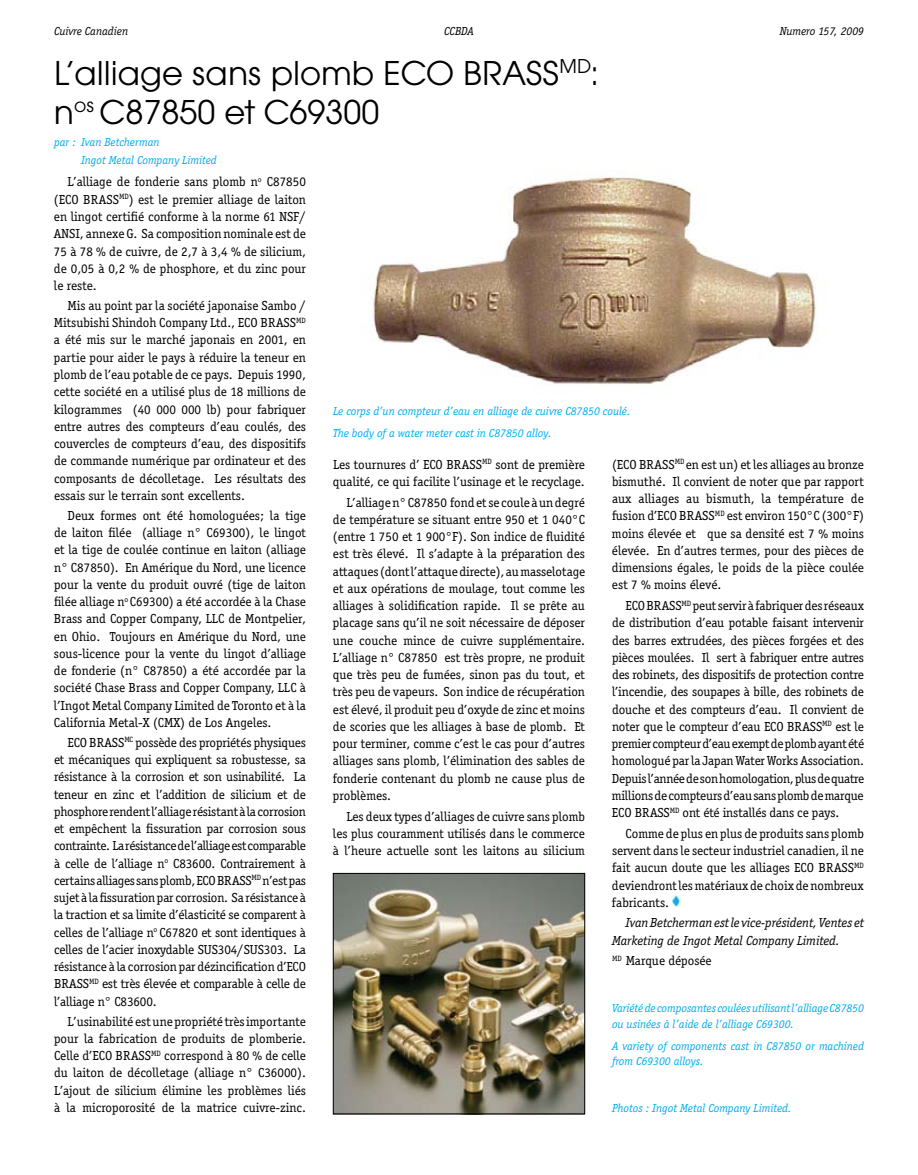
<style>
.page{position:relative;width:918px;height:1175px;background:#fff}
.page>*{position:absolute;margin:0;border:0;box-sizing:border-box;transform-origin:0 0}
.t1{font:36px/39px "Avant Garde Goth EFOP";color:#000}
.t2{font:13.5px/17.2px "Officina Serif EFOP";color:#000;text-align:justify}
.t3{font:italic 13.5px/17.2px "Officina Serif EFOP";color:#000}
.t4{font:italic 12px/15.8px "Officina Serif EFOP";color:#00aeef}
.t5{font:italic 12px "Officina Serif EFOP";color:#000}
</style>
<div class="page">
<img style="left:373px;top:177px;width:443px;height:207px">
<svg style="left:672px;top:895px;width:7px;height:11px"></svg>
<img style="left:335px;top:875px;width:248px;height:237px">
<div style="left:333px;top:873px;width:252px;height:241px;border:1px solid #000"></div>
<p class="t5" style="left:54px;top:25px;width:76px">Cuivre Canadien</p>
<p class="t5" style="left:444px;top:25px;width:31px">CCBDA</p>
<p class="t5" style="left:780px;top:25px;width:86px">Numero 157, 2009</p>
<h1 class="t1" style="left:54px;top:54px;width:546px">L’alliage sans plomb ECO BRASS<sup>MD</sup>: n<sup>os</sup> C87850 et C69300</h1>
<p class="t4" style="left:81px;top:133px;width:137px;line-height:17.7px;text-indent:-27px">par : Ivan Betcherman<br>Ingot Metal Company Limited</p>
<p class="t2" style="left:54px;top:173px;width:254px;text-indent:14px">L’alliage de fonderie sans plomb n<sup>o</sup> C87850 (ECO BRASS<sup>MD</sup>) est le premier alliage de laiton en lingot certifié conforme à la norme 61 NSF/ ANSI, annexe G. Sa composition nominale est de 75 à 78 % de cuivre, de 2,7 à 3,4 % de silicium, de 0,05 à 0,2 % de phosphore, et du zinc pour le reste.</p>
<p class="t2" style="left:54px;top:297px;width:254px;text-indent:14px">Mis au point par la société japonaise Sambo / Mitsubishi Shindoh Company Ltd., ECO BRASS<sup>MD </sup>a été mis sur le marché japonais en 2001, en partie pour aider le pays à réduire la teneur en plomb de l’eau potable de ce pays. Depuis 1990, cette société en a utilisé plus de 18 millions de kilogrammes (40 000 000 lb) pour fabriquer entre autres des compteurs d’eau coulés, des couvercles de compteurs d’eau, des dispositifs de commande numérique par ordinateur et des composants de décolletage. Les résultats des essais sur le terrain sont excellents.</p>
<p class="t2" style="left:54px;top:507px;width:254px;text-indent:14px">Deux formes ont été homologuées; la tige de laiton filée (alliage n° C69300), le lingot et la tige de coulée continue en laiton (alliage n° C87850). En Amérique du Nord, une licence pour la vente du produit ouvré (tige de laiton filée alliage n<sup>o</sup> C69300) a été accordée à la Chase Brass and Copper Company, LLC de Montpelier, en Ohio. Toujours en Amérique du Nord, une sous-licence pour la vente du lingot d’alliage de fonderie (n° C87850) a été accordée par la société Chase Brass and Copper Company, LLC à l’Ingot Metal Company Limited de Toronto et à la California Metal-X (CMX) de Los Angeles.</p>
<p class="t2" style="left:54px;top:734px;width:254px;text-indent:13px">ECO BRASS<sup>MC</sup> possède des propriétés physiques et mécaniques qui expliquent sa robustesse, sa résistance à la corrosion et son usinabilité. La teneur en zinc et l’addition de silicium et de phosphore rendent l’alliage résistant à la corrosion et empêchent la fissuration par corrosion sous contrainte. La résistance de l’alliage est comparable à celle de l’alliage n<sup>o</sup> C83600. Contrairement à certains alliages sans plomb, ECO BRASS<sup>MD</sup> n’est pas sujet à la fissuration par corrosion. Sa résistance à la traction et sa limite d’élasticité se comparent à celles de l’alliage n<sup>o</sup> C67820 et sont identiques à celles de l’acier inoxydable SUS304/SUS303. La résistance à la corrosion par dézincification d’ECO BRASS<sup>MD</sup> est très élevée et comparable à celle de l’alliage n° C83600.</p>
<p class="t2" style="left:54px;top:1012px;width:254px;text-indent:14px">L’usinabilité est une propriété très importante pour la fabrication de produits de plomberie.<br>Celle d’ECO BRASS<sup>MD</sup> correspond à 80 % de celle du laiton de décolletage (alliage n° C36000).<br>L’ajout de silicium élimine les problèmes liés à la microporosité de la matrice cuivre-zinc.</p>
<p class="t4" style="left:333px;top:400px;width:299px;line-height:21.8px">Le corps d’un compteur d’eau en alliage de cuivre C87850 coulé.<br>The body of a water meter cast in C87850 alloy.</p>
<p class="t2" style="left:333px;top:455px;width:253px">Les tournures d’ ECO BRASS<sup>MD</sup> sont de première qualité, ce qui facilite l’usinage et le recyclage.</p>
<p class="t2" style="left:333px;top:493px;width:254px;text-indent:14px">L’alliage n° C87850 fond et se coule à un degré de température se situant entre 950 et 1 040°C (entre 1 750 et 1 900°F). Son indice de fluidité est très élevé. Il s’adapte à la préparation des attaques (dont l’attaque directe), au masselotage et aux opérations de moulage, tout comme les alliages à solidification rapide. Il se prête au placage sans qu’il ne soit nécessaire de déposer une couche mince de cuivre supplémentaire.<br>L’alliage n° C87850 est très propre, ne produit que très peu de fumées, sinon pas du tout, et très peu de vapeurs. Son indice de récupération est élevé, il produit peu d’oxyde de zinc et moins de scories que les alliages à base de plomb. Et pour terminer, comme c’est le cas pour d’autres alliages sans plomb, l’élimination des sables de fonderie contenant du plomb ne cause plus de problèmes.</p>
<p class="t2" style="left:333px;top:807px;width:254px;text-indent:14px">Les deux types d’alliages de cuivre sans plomb les plus couramment utilisés dans le commerce à l’heure actuelle sont les laitons au silicium</p>
<p class="t2" style="left:612px;top:455px;width:254px">(ECO BRASS<sup>MD</sup> en est un) et les alliages au bronze bismuthé. Il convient de noter que par rapport aux alliages au bismuth, la température de fusion d’ECO BRASS<sup>MD</sup> est environ 150°C (300°F) moins élevée et que sa densité est 7 % moins élevée. En d’autres termes, pour des pièces de dimensions égales, le poids de la pièce coulée est 7 % moins élevé.</p>
<p class="t2" style="left:612px;top:597px;width:254px;text-indent:14px">ECO BRASS<sup>MD</sup> peut servir à fabriquer des réseaux de distribution d’eau potable faisant intervenir des barres extrudées, des pièces forgées et des pièces moulées. Il sert à fabriquer entre autres des robinets, des dispositifs de protection contre l’incendie, des soupapes à bille, des robinets de douche et des compteurs d’eau. Il convient de noter que le compteur d’eau ECO BRASS<sup>MD</sup> est le premier compteur d’eau exempt de plomb ayant été homologué par la Japan Water Works Association.<br>Depuis l’année de son homologation, plus de quatre millions de compteurs d’eau sans plomb de marque ECO BRASS<sup>MD</sup> ont été installés dans ce pays.</p>
<p class="t2" style="left:612px;top:824px;width:254px;text-indent:14px">Comme de plus en plus de produits sans plomb servent dans le secteur industriel canadien, il ne fait aucun doute que les alliages ECO BRASS<sup>MD </sup>deviendront les matériaux de choix de nombreux fabricants.</p>
<p class="t3" style="left:612px;top:914px;width:253px;text-indent:14px">Ivan Betcherman est le vice-président, Ventes et<br>Marketing de Ingot Metal Company Limited.</p>
<p class="t2" style="left:612px;top:952px;width:101px"><sup>MD</sup> Marque déposée</p>
<p class="t4" style="left:612px;top:1000px;width:253px">Variété de composantes coulées utilisant l’alliage C87850 ou usinées à l’aide de l’alliage C69300.</p>
<p class="t4" style="left:612px;top:1038px;width:253px">A variety of components cast in C87850 or machined from C69300 alloys.</p>
<p class="t4" style="left:612px;top:1100px;width:181px">Photos : Ingot Metal Company Limited.</p>
</div>
